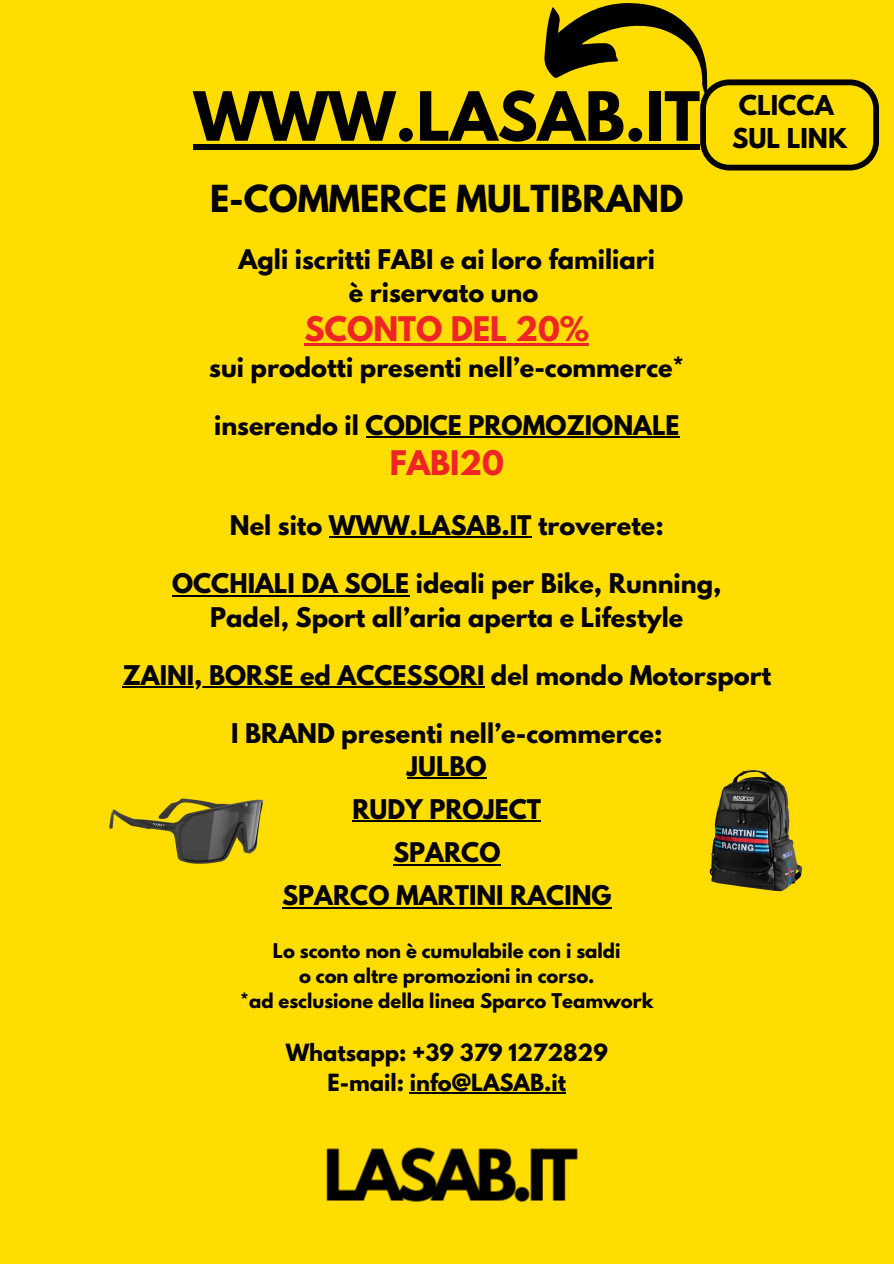
<style>
.page{position:relative;width:894px;height:1264px;background:#fff}
.page>*{position:absolute;margin:0;border:0;box-sizing:border-box;transform-origin:0 0}
.t1{font:700 60px "League Spartan";color:#000}
.t2{font:700 33px "League Spartan";color:#000}
.t3{font:700 30px "League Spartan";color:#ef2424}
.t4{font:700 24.3px/33.8px "League Spartan";color:#000}
.t5{font:700 24px/33.2px "League Spartan";color:#000;text-align:center}
.t6{font:700 21px/29.4px "League Spartan";color:#000;text-align:center}
.t7{font:700 18px "League Spartan";color:#000}
</style>
<div class="page">
<div style="left:0;top:0;width:893px;height:1263px;background:#fd0"></div>
<img style="left:326px;top:1147px;width:252px;height:55px">
<hr style="left:304px;top:343px;width:285px;height:3px;background:#ef2424">
<hr style="left:365px;top:436px;width:314px;height:2px;background:#000">
<hr style="left:329px;top:536px;width:202px;height:2px;background:#000">
<hr style="left:172px;top:594px;width:237px;height:2px;background:#000">
<hr style="left:122px;top:686px;width:362px;height:2px;background:#000">
<hr style="left:407px;top:777px;width:79px;height:2px;background:#000">
<hr style="left:352px;top:820px;width:189px;height:2px;background:#000">
<hr style="left:393px;top:863px;width:107px;height:2px;background:#000">
<hr style="left:282px;top:906px;width:329px;height:2px;background:#000">
<hr style="left:409px;top:1091px;width:157px;height:2px;background:#000">
<img style="left:709px;top:770px;width:94px;height:122px">
<svg style="left:544px;top:3px;width:334px;height:167px"></svg>
<img style="left:109px;top:798px;width:155px;height:66px">
<div style="left:193px;top:144px;width:507px;height:6px;background:#000"></div>
<h5 class="t1" style="left:193px;top:87px;width:508px">WWW.LASAB.IT</h5>
<p class="t4" style="left:731px;top:91px;width:117px">CLICCA<br>SUL LINK</p>
<p class="t2" style="left:210px;top:182px;width:474px">E-COMMERCE MULTIBRAND</p>
<p class="t5" style="left:238px;top:246px;width:418px">Agli iscritti FABI e ai loro familiari è riservato uno</p>
<p class="t3" style="left:304px;top:314px;width:286px">SCONTO DEL 20%</p>
<p class="t5" style="left:209px;top:354px;width:476px">sui prodotti presenti nell’e-commerce*</p>
<h3 class="t5" style="left:214px;top:412px;width:467px">inserendo il CODICE PROMOZIONALE</h3>
<h3 class="t3" style="left:389px;top:447px;width:116px">FABI20</h3>
<h1 class="t5" style="left:230px;top:512px;width:435px">Nel sito WWW.LASAB.IT troverete:</h1>
<h2 class="t5" style="left:172px;top:570px;width:550px">OCCHIALI DA SOLE ideali per Bike, Running,<br>Padel, Sport all’aria aperta e Lifestyle</h2>
<h4 class="t5" style="left:122px;top:661px;width:650px">ZAINI, BORSE ed ACCESSORI del mondo Motorsport</h4>
<h4 class="t5" style="left:231px;top:719px;width:432px">I BRAND presenti nell’e-commerce:<br>JULBO</h4>
<h4 class="t5" style="left:352px;top:796px;width:190px">RUDY PROJECT</h4>
<h4 class="t5" style="left:393px;top:839px;width:109px">SPARCO</h4>
<h4 class="t5" style="left:282px;top:882px;width:331px">SPARCO MARTINI RACING</h4>
<h4 class="t7" style="left:273px;top:941px;width:349px">Lo sconto non è cumulabile con i saldi</h4>
<h3 class="t7" style="left:299px;top:966px;width:297px">o con altre promozioni in corso.</h3>
<h3 class="t7" style="left:240px;top:991px;width:414px">*ad esclusione della linea Sparco Teamwork</h3>
<h3 class="t6" style="left:285px;top:1040px;width:323px">Whatsapp: +39 379 1272829<br>E-mail: info@LASAB.it</h3>
</div>
